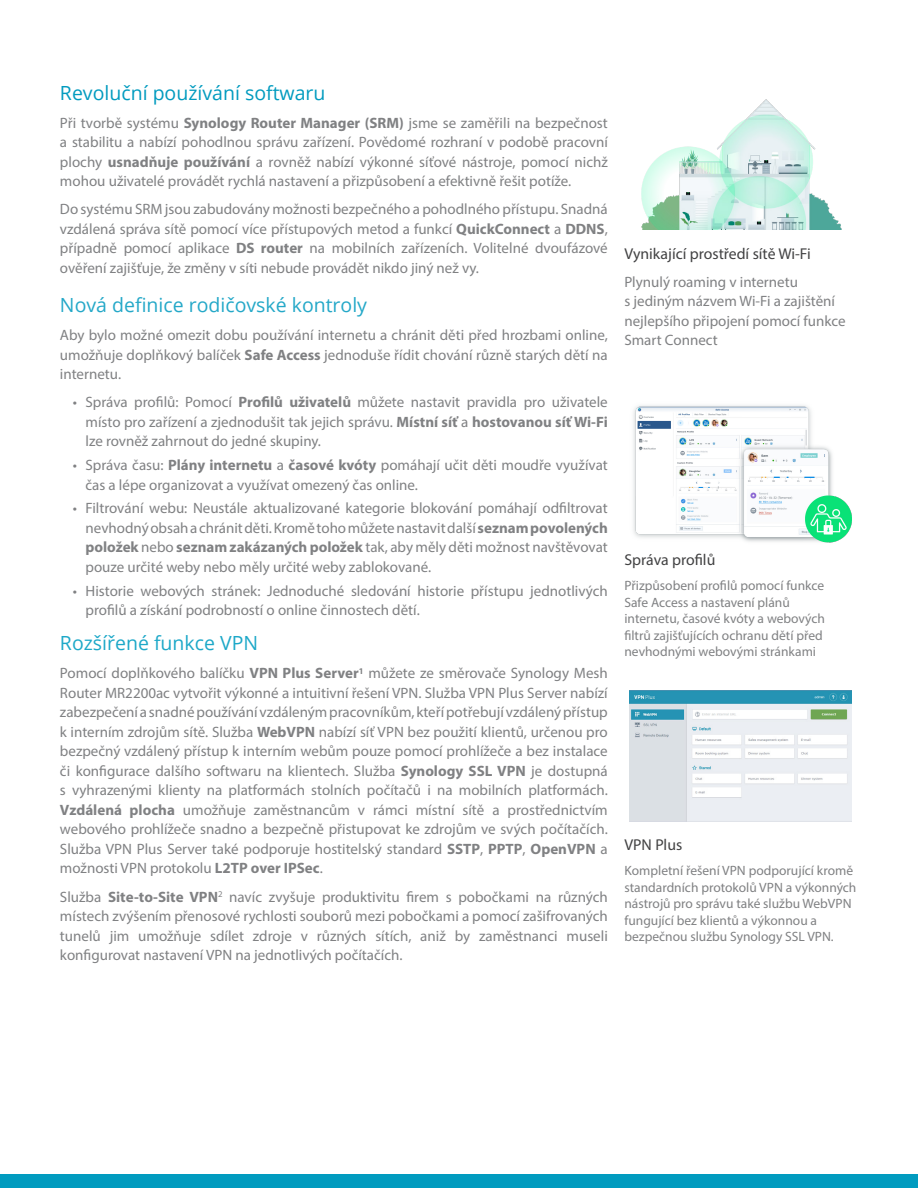
<style>
.page{position:relative;width:918px;height:1188px;background:#fff}
.page>*{position:absolute;margin:0;border:0;box-sizing:border-box;transform-origin:0 0}
.Chapter_Title_1{font:19.5px "Open Sans";color:#24a8c8}
.Body_Content{font:19.5px "Open Sans";color:#029bbf}
.Chapter_Title_1-2{font:19.5px "Open Sans";color:#1da8c8}
.Graphic_Title{font:15.75px "Myriad Pro";color:#414142}
.Body_Content-2{font:15px/19.5px "Myriad Pro";color:#808183;text-align:justify}
.Graphic_Text{font:15px/19.5px "Myriad Pro";color:#808183}
.Graphic_Text-2{font:13.5px/16.5px "Myriad Pro";color:#808183}
.s1{font-weight:700}
</style>
<div class="page">
<div style="left:0;top:1174px;width:918px;height:14px;background:#019bbf"></div>
<img style="left:633px;top:405px;width:219px;height:138px">
<img style="left:641px;top:99px;width:201px;height:131px">
<img style="left:630px;top:691px;width:221px;height:131px">
<p class="Body_Content" style="left:60px;top:80px;width:267px">Revoluční používání softwaru</p>
<p class="Body_Content-2" style="left:60px;top:113px;width:549px">Při tvorbě systému <span class="s1">Synology Router Manager (SRM)</span> jsme se zaměřili na bezpečnost a stabilitu a nabízí pohodlnou správu zařízení. Povědomé rozhraní v podobě pracovní plochy <span class="s1">usnadňuje používání</span> a rovněž nabízí výkonné síťové nástroje, pomocí nichž mohou uživatelé provádět rychlá nastavení a přizpůsobení a efektivně řešit potíže.</p>
<p class="Body_Content-2" style="left:60px;top:199px;width:549px">Do systému SRM jsou zabudovány možnosti bezpečného a pohodlného přístupu. Snadná vzdálená správa sítě pomocí více přístupových metod a funkcí <span class="s1">QuickConnect</span> a <span class="s1">DDNS</span>, případně pomocí aplikace <span class="s1">DS router</span> na mobilních zařízeních. Volitelné dvoufázové ověření zajišťuje, že změny v síti nebude provádět nikdo jiný než vy.</p>
<p class="Chapter_Title_1" style="left:60px;top:292px;width:309px">Nová definice rodičovské kontroly</p>
<p class="Body_Content-2" style="left:60px;top:325px;width:549px">Aby bylo možné omezit dobu používání internetu a chránit děti před hrozbami online, umožňuje doplňkový balíček <span class="s1">Safe Access</span> jednoduše řídit chování různě starých dětí na internetu.</p>
<p class="Body_Content-2" style="left:86px;top:392px;width:524px;text-indent:-13px">• Správa profilů: Pomocí <span class="s1">Profilů uživatelů</span> můžete nastavit pravidla pro uživatele místo pro zařízení a zjednodušit tak jejich správu. <span class="s1">Místní síť</span> a <span class="s1">hostovanou síť Wi-Fi </span>lze rovněž zahrnout do jedné skupiny.</p>
<p class="Body_Content-2" style="left:86px;top:455px;width:524px;text-indent:-13px">• Správa času: <span class="s1">Plány internetu</span> a <span class="s1">časové kvóty</span> pomáhají učit děti moudře využívat čas a lépe organizovat a využívat omezený čas online.</p>
<p class="Body_Content-2" style="left:86px;top:498px;width:524px;text-indent:-13px">• Filtrování webu: Neustále aktualizované kategorie blokování pomáhají odfiltrovat nevhodný obsah a chránit děti. Kromě toho můžete nastavit další <span class="s1">seznam povolených položek</span> nebo <span class="s1">seznam zakázaných položek</span> tak, aby měly děti možnost navštěvovat pouze určité weby nebo měly určité weby zablokované.</p>
<p class="Body_Content-2" style="left:86px;top:581px;width:524px;text-indent:-13px">• Historie webových stránek: Jednoduché sledování historie přístupu jednotlivých profilů a získání podrobností o online činnostech dětí.</p>
<p class="Chapter_Title_1-2" style="left:60px;top:630px;width:200px">Rozšířené funkce VPN</p>
<p class="Body_Content-2" style="left:60px;top:663px;width:549px">Pomocí doplňkového balíčku <span class="s1">VPN Plus Server</span><sup>1</sup> můžete ze směrovače Synology Mesh Router MR2200ac vytvořit výkonné a intuitivní řešení VPN. Služba VPN Plus Server nabízí zabezpečení a snadné používání vzdáleným pracovníkům, kteří potřebují vzdálený přístup k interním zdrojům sítě. Služba <span class="s1">WebVPN</span> nabízí síť VPN bez použití klientů, určenou pro bezpečný vzdálený přístup k interním webům pouze pomocí prohlížeče a bez instalace či konfigurace dalšího softwaru na klientech. Služba <span class="s1">Synology SSL VPN</span> je dostupná s vyhrazenými klienty na platformách stolních počítačů i na mobilních platformách.<br><span class="s1">Vzdálená plocha</span> umožňuje zaměstnancům v rámci místní sítě a prostřednictvím webového prohlížeče snadno a bezpečně přistupovat ke zdrojům ve svých počítačích.<br>Služba VPN Plus Server také podporuje hostitelský standard <span class="s1">SSTP</span>, <span class="s1">PPTP</span>, <span class="s1">OpenVPN</span> a možnosti VPN protokolu <span class="s1">L2TP over IPSec</span>.</p>
<p class="Body_Content-2" style="left:60px;top:886px;width:549px">Služba <span class="s1">Site-to-Site VPN</span><sup>2</sup> navíc zvyšuje produktivitu firem s pobočkami na různých místech zvýšením přenosové rychlosti souborů mezi pobočkami a pomocí zašifrovaných tunelů jim umožňuje sdílet zdroje v různých sítích, aniž by zaměstnanci museli konfigurovat nastavení VPN na jednotlivých počítačích.</p>
<p class="Graphic_Title" style="left:624px;top:244px;width:188px">Vynikající prostředí sítě Wi-Fi</p>
<p class="Graphic_Text" style="left:624px;top:272px;width:223px">Plynulý roaming v internetu<br>s jediným názvem Wi-Fi a zajištění nejlepšího připojení pomocí funkce<br>Smart Connect</p>
<p class="Graphic_Title" style="left:624px;top:550px;width:92px">Správa profilů</p>
<p class="Graphic_Text-2" style="left:624px;top:577px;width:202px">Přizpůsobení profilů pomocí funkce Safe Access a nastavení plánů internetu, časové kvóty a webových filtrů zajišťujících ochranu dětí před nevhodnými webovými stránkami</p>
<p class="Graphic_Title" style="left:624px;top:835px;width:59px">VPN Plus</p>
<p class="Graphic_Text-2" style="left:624px;top:862px;width:233px">Kompletní řešení VPN podporující kromě standardních protokolů VPN a výkonných nástrojů pro správu také službu WebVPN fungující bez klientů a výkonnou a bezpečnou službu Synology SSL VPN.</p>
</div>
